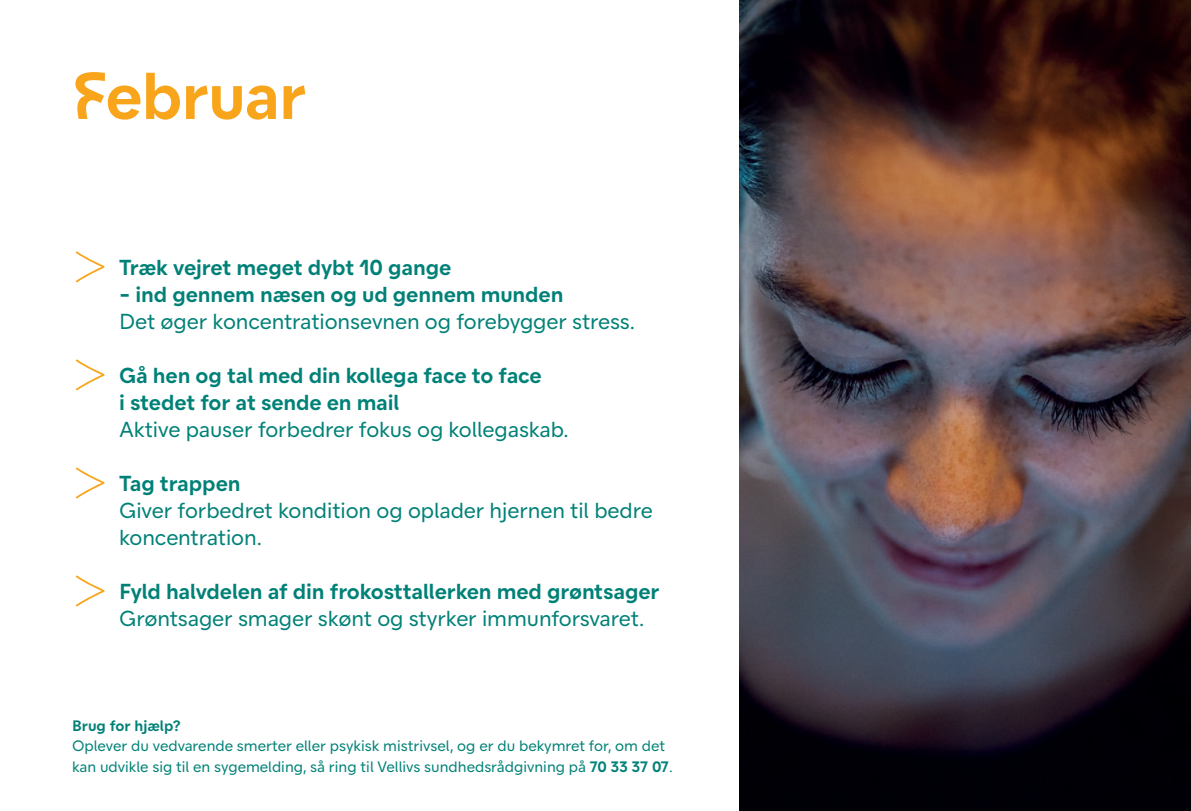
<style>
.page{position:relative;width:1191px;height:811px;background:#fff}
.page>*{position:absolute;margin:0;border:0;box-sizing:border-box;transform-origin:0 0}
.t1{font:700 67px "Velliv";letter-spacing:-.015em;color:#f9a51b}
.t2{font:22px/27px "Velliv";letter-spacing:-.005em;color:#008177}
.t3{font:700 22px/27px "Velliv";letter-spacing:-.005em;color:#008177}
.t4{font:15.4px/20.4px "Velliv";color:#008177}
.t5{font:700 15.4px "Velliv";color:#008177}
.s1{font-weight:700}
</style>
<div class="page">
<svg style="left:76px;top:251px;width:28px;height:31px"></svg>
<svg style="left:76px;top:359px;width:28px;height:31px"></svg>
<svg style="left:76px;top:467px;width:28px;height:31px"></svg>
<svg style="left:76px;top:575px;width:28px;height:31px"></svg>
<img style="left:739px;top:0;width:452px;height:811px">
<h1 class="t1" style="left:72px;top:42px;width:236px">Februar</h1>
<p class="t3" style="left:119px;top:254px;width:334px">Træk vejret meget dybt 10 gange</p>
<p class="t3" style="left:119px;top:281px;width:446px">- ind gennem næsen og ud gennem munden</p>
<p class="t2" style="left:119px;top:308px;width:517px">Det øger koncentrationsevnen og forebygger stress.</p>
<p class="t3" style="left:119px;top:362px;width:424px">Gå hen og tal med din kollega face to face i stedet for at sende en mail</p>
<p class="t2" style="left:119px;top:416px;width:451px">Aktive pauser forbedrer fokus og kollegaskab.</p>
<p class="t3" style="left:119px;top:470px;width:123px">Tag trappen</p>
<p class="t2" style="left:119px;top:497px;width:535px">Giver forbedret kondition og oplader hjernen til bedre koncentration.</p>
<p class="t3" style="left:119px;top:578px;width:542px">Fyld halvdelen af din frokosttallerken med grøntsager</p>
<p class="t2" style="left:119px;top:605px;width:527px">Grøntsager smager skønt og styrker immunforsvaret.</p>
<p class="t5" style="left:72px;top:713px;width:110px">Brug for hjælp?</p>
<p class="t4" style="left:72px;top:735px;width:602px">Oplever du vedvarende smerter eller psykisk mistrivsel, og er du bekymret for, om det kan udvikle sig til en sygemelding, så ring til Vellivs sundhedsrådgivning på <span class="s1">70 33 37 07</span>.</p>
</div>
